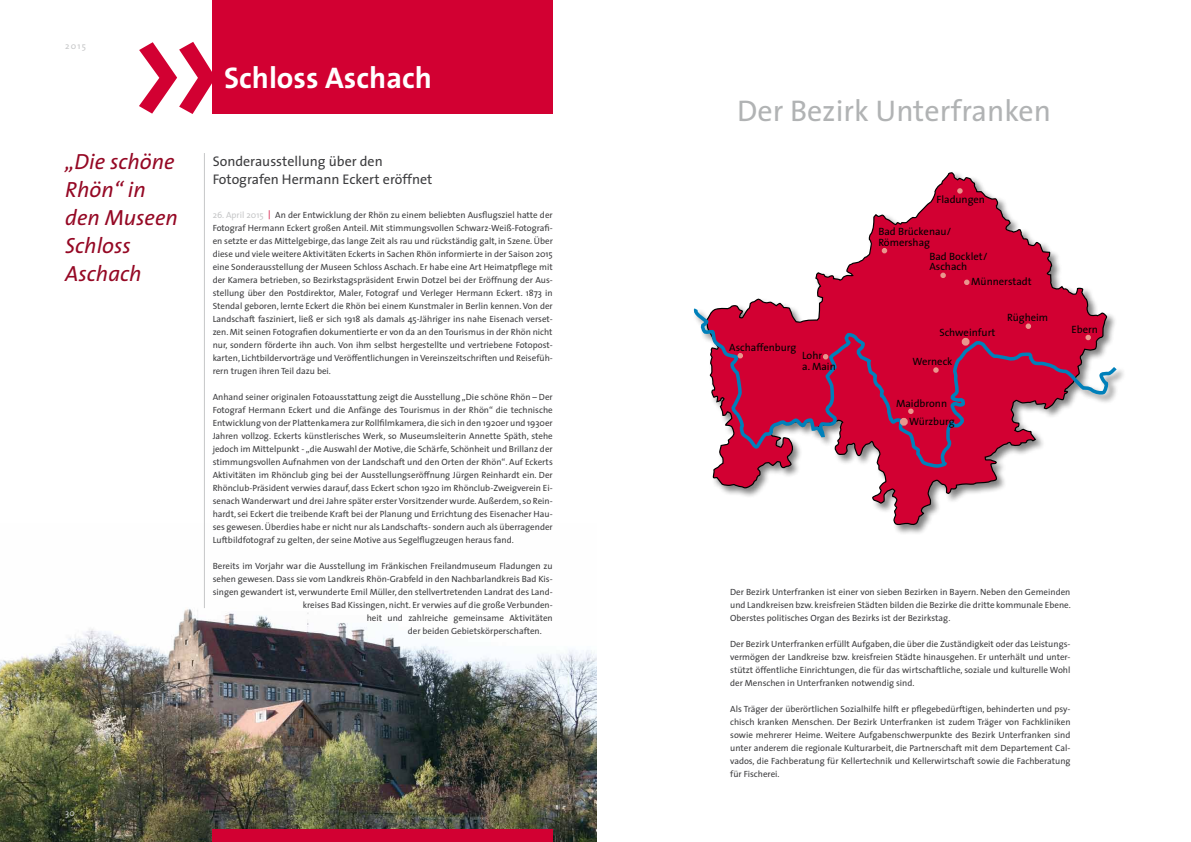
<style>
.page{position:relative;width:1191px;height:842px;background:#fff}
.page>*{position:absolute;margin:0;border:0;box-sizing:border-box;transform-origin:0 0}
.t1{font:30px "The Sans";color:#b1b3b4}
.t2{font:700 30px "The Sans";color:#fff}
.t3{font:italic 22px/28px "The Sans";color:#950824}
.t4{font:14px/18px "The Sans";color:#3d3d3f}
.t5{font:10.6px/10.6px "The Sans";color:#000}
.t6{font:9px/13px "The Sans";color:#3d3d3f;text-align:justify}
.t7{font:9px "The Sans";letter-spacing:.14em;color:#c6c7c8}
.s1{color:#c6c7c8}
.s2{color:#d20032}
</style>
<div class="page">
<div style="left:213px;top:0;width:340px;height:114px;background:#d20032"></div>
<svg style="left:139px;top:42px;width:74px;height:72px"></svg>
<img style="left:0;top:608px;width:596px;height:234px">
<hr style="left:204px;top:153px;width:1px;height:455px;background:#c6c7c8">
<svg style="left:712px;top:172px;width:384px;height:353px"></svg>
<svg style="left:693px;top:304px;width:425px;height:165px"></svg>
<svg style="left:957px;top:188px;width:5px;height:6px"></svg>
<svg style="left:881px;top:248px;width:6px;height:5px"></svg>
<svg style="left:940px;top:273px;width:5px;height:5px"></svg>
<svg style="left:964px;top:280px;width:5px;height:5px"></svg>
<svg style="left:1025px;top:323px;width:6px;height:6px"></svg>
<svg style="left:1085px;top:335px;width:6px;height:5px"></svg>
<div style="left:961px;top:338px;width:8px;height:8px;border:5px solid #e9968d;border-radius:50%"></div>
<svg style="left:933px;top:367px;width:5px;height:6px"></svg>
<svg style="left:908px;top:408px;width:5px;height:6px"></svg>
<div style="left:900px;top:418px;width:7px;height:8px;border:5px solid #e9968d;border-radius:50%"></div>
<svg style="left:823px;top:354px;width:5px;height:5px"></svg>
<svg style="left:737px;top:353px;width:6px;height:5px"></svg>
<div style="left:213px;top:829px;width:340px;height:13px;background:#d20032"></div>
<p class="t7" style="left:65px;top:38px;width:22px">2015</p>
<h2 class="t3" style="left:65px;top:147px;width:114px">„Die schöne<br>Rhön“ in den Museen<br>Schloss<br>Aschach</h2>
<h1 class="t2" style="left:224px;top:53px;width:209px">Schloss Aschach</h1>
<h3 class="t4" style="left:213px;top:152px;width:221px">Sonderausstellung über den<br>Fotografen Hermann Eckert eröffnet</h3>
<p class="t6" style="left:213px;top:208px;width:342px"><span class="s1">26. April 2015</span> <span class="s2">|</span> An der Entwicklung der Rhön zu einem beliebten Ausflugsziel hatte der Fotograf Hermann Eckert großen Anteil. Mit stimmungsvollen Schwarz-Weiß-Fotografi&shy;en setzte er das Mittelgebirge, das lange Zeit als rau und rückständig galt, in Szene. Über diese und viele weitere Aktivitäten Eckerts in Sachen Rhön informierte in der Saison 2015 eine Sonderausstellung der Museen Schloss Aschach. Er habe eine Art Heimatpflege mit der Kamera betrieben, so Bezirkstagspräsident Erwin Dotzel bei der Eröffnung der Aus&shy;stellung über den Postdirektor, Maler, Fotograf und Verleger Hermann Eckert. 1873 in Stendal geboren, lernte Eckert die Rhön bei einem Kunstmaler in Berlin kennen. Von der Landschaft fasziniert, ließ er sich 1918 als damals 45-Jähriger ins nahe Eisenach verset&shy;zen. Mit seinen Fotografien dokumentierte er von da an den Tourismus in der Rhön nicht nur, sondern förderte ihn auch. Von ihm selbst hergestellte und vertriebene Fotopost&shy;karten, Lichtbildervorträge und Veröffentlichungen in Vereinszeitschriften und Reisefüh&shy;rern trugen ihren Teil dazu bei.</p>
<p class="t6" style="left:213px;top:390px;width:342px">Anhand seiner originalen Fotoausstattung zeigt die Ausstellung „Die schöne Rhön – Der Fotograf Hermann Eckert und die Anfänge des Tourismus in der Rhön“ die technische Entwicklung von der Plattenkamera zur Rollfilmkamera, die sich in den 1920er und 1930er Jahren vollzog. Eckerts künstlerisches Werk, so Museumsleiterin Annette Späth, stehe jedoch im Mittelpunkt - „die Auswahl der Motive, die Schärfe, Schönheit und Brillanz der stimmungsvollen Aufnahmen von der Landschaft und den Orten der Rhön“. Auf Eckerts Aktivitäten im Rhönclub ging bei der Ausstellungseröffnung Jürgen Reinhardt ein. Der Rhönclub-Präsident verwies darauf, dass Eckert schon 1920 im Rhönclub-Zweigverein Ei&shy;senach Wanderwart und drei Jahre später erster Vorsitzender wurde. Außerdem, so Rein&shy;hardt, sei Eckert die treibende Kraft bei der Planung und Errichtung des Eisenacher Hau&shy;ses gewesen. Überdies habe er nicht nur als Landschafts- sondern auch als überragender Luftbildfotograf zu gelten, der seine Motive aus Segelflugzeugen heraus fand.</p>
<p class="t6" style="left:213px;top:559px;width:341px">Bereits im Vorjahr war die Ausstellung im Fränkischen Freilandmuseum Fladungen zu</p>
<p class="t6" style="left:213px;top:572px;width:341px">sehen gewesen. Dass sie vom Landkreis Rhön-Grabfeld in den Nachbarlandkreis Bad Kis-</p>
<p class="t6" style="left:213px;top:585px;width:342px">singen gewandert ist, verwunderte Emil Müller, den stellvertretenden Landrat des Land-</p>
<p class="t6" style="left:303px;top:598px;width:251px">kreises Bad Kissingen, nicht. Er verwies auf die große Verbunden-</p>
<p class="t6" style="left:367px;top:611px;width:187px">heit und zahlreiche gemeinsame Aktivitäten</p>
<p class="t6" style="left:408px;top:624px;width:136px">der beiden Gebietskörperschaften.</p>
<p class="t7" style="left:65px;top:805px;width:11px">30</p>
<h1 class="t1" style="left:737px;top:85px;width:315px">Der Bezirk Unterfranken</h1>
<p class="t5" style="left:936px;top:194px;width:50px">Fladungen</p>
<p class="t5" style="left:878px;top:226px;width:74px">Bad Brückenau/<br>Römershag</p>
<p class="t5" style="left:929px;top:250px;width:60px">Bad Bocklet/<br>Aschach</p>
<p class="t5" style="left:971px;top:276px;width:62px">Münnerstadt</p>
<p class="t5" style="left:939px;top:326px;width:58px">Schweinfurt</p>
<p class="t5" style="left:729px;top:342px;width:69px">Aschaffenburg</p>
<p class="t5" style="left:802px;top:350px;width:35px">Lohr<br>a. Main</p>
<p class="t5" style="left:912px;top:356px;width:42px">Werneck</p>
<p class="t5" style="left:896px;top:398px;width:53px">Maidbronn</p>
<p class="t5" style="left:909px;top:416px;width:47px">Würzburg</p>
<p class="t5" style="left:1007px;top:312px;width:43px">Rügheim</p>
<p class="t5" style="left:1071px;top:323px;width:28px">Ebern</p>
<p class="t6" style="left:730px;top:585px;width:342px">Der Bezirk Unterfranken ist einer von sieben Bezirken in Bayern. Neben den Gemeinden und Landkreisen bzw. kreisfreien Städten bilden die Bezirke die dritte kommunale Ebene.<br>Oberstes politisches Organ des Bezirks ist der Bezirkstag.</p>
<p class="t6" style="left:730px;top:637px;width:342px">Der Bezirk Unterfranken erfüllt Aufgaben, die über die Zuständigkeit oder das Leistungs&shy;vermögen der Landkreise bzw. kreisfreien Städte hinausgehen. Er unterhält und unter&shy;stützt öffentliche Einrichtungen, die für das wirtschaftliche, soziale und kulturelle Wohl der Menschen in Unterfranken notwendig sind.</p>
<p class="t6" style="left:730px;top:702px;width:342px">Als Träger der überörtlichen Sozialhilfe hilft er pflegebedürftigen, behinderten und psy&shy;chisch kranken Menschen. Der Bezirk Unterfranken ist zudem Träger von Fachkliniken sowie mehrerer Heime. Weitere Aufgabenschwerpunkte des Bezirk Unterfranken sind unter anderem die regionale Kulturarbeit, die Partnerschaft mit dem Departement Cal&shy;vados, die Fachberatung für Kellertechnik und Kellerwirtschaft sowie die Fachberatung für Fischerei.</p>
</div>
